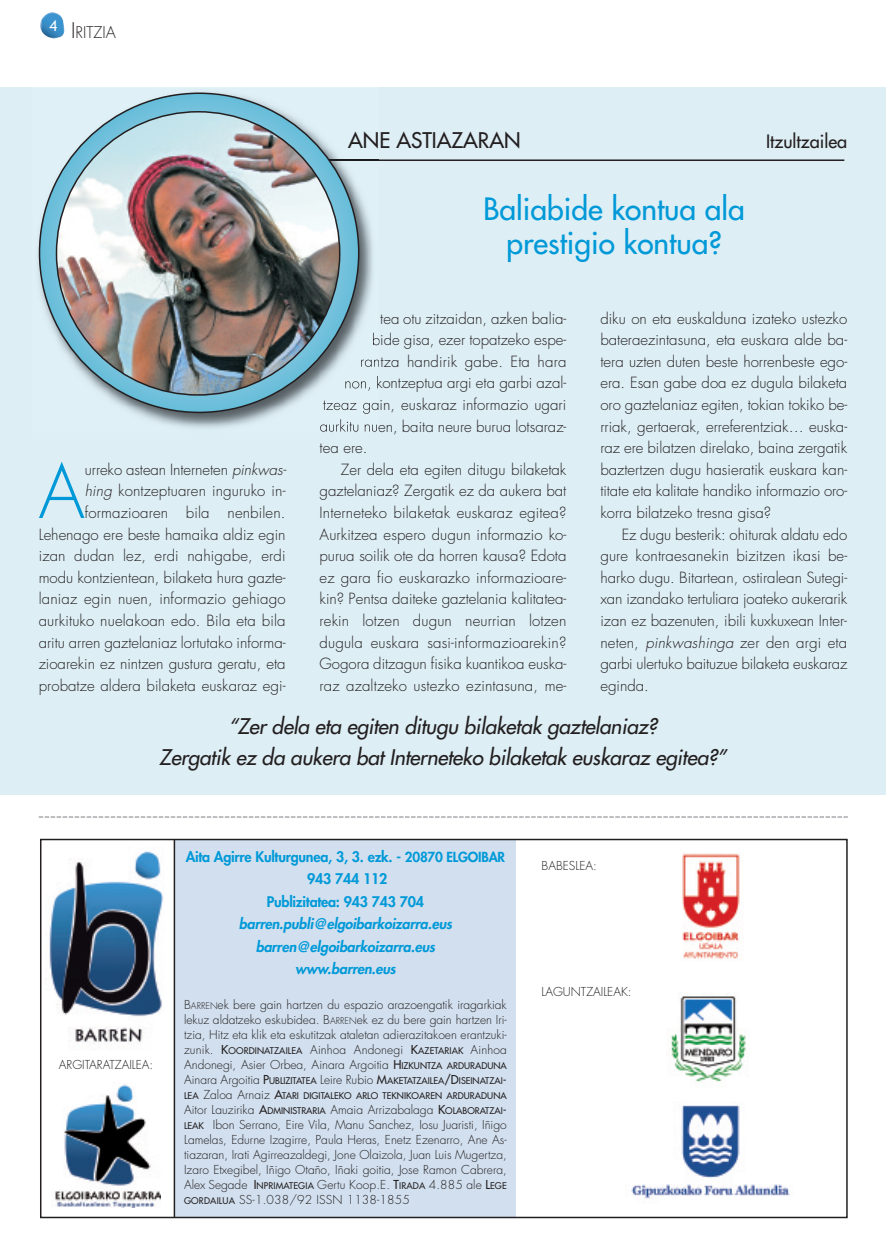
<style>
.page{position:relative;width:886px;height:1256px;background:#fff}
.page>*{position:absolute;margin:0;border:0;box-sizing:border-box;transform-origin:0 0}
.t1{font:300 72.3px "Futura";color:#0099d8}
.t2{font:30px/34.5px "Futura";color:#0099d8;text-align:center}
.t3{font:italic 21px/31.5px "Futura";letter-spacing:-.01em;color:#231f20;text-align:center}
.t4{font:21px "Futura";color:#231f20}
.t5{font:18px "Futura";color:#231f20}
.t6{font:300 15.75px "Futura";color:#231f20}
.t7{font:300 15px/21.6px "Futura";color:#231f20;text-align:justify}
.t8{font:15px "Trebuchet MS";color:#fff}
.t9{font:800 14.25px/22.5px "Futura";letter-spacing:-.015em;color:#0099d8;text-align:center}
.t10{font:italic 800 14.25px/22.5px "Futura";letter-spacing:-.01em;color:#0099d8;text-align:center}
.t11{font:300 12px/15px "Futura";color:#231f20;text-align:justify}
.t12{font:9px/15px "Futura";letter-spacing:.005em;color:#231f20}
.s1{font-size:21px}
.s2{font-style:italic}
.s3{font-size:13.5px}
.s4{font-size:9px}
.s5{font-weight:400}
.s6{font-weight:400;font-size:9px}
.s7{font-weight:300;font-size:12px}
.s8{font-size:12px}
</style>
<div class="page">
<img style="left:40px;top:12px;width:24px;height:26px">
<div style="left:175px;top:838px;width:340px;height:379px;background:#d1dfee"></div>
<img style="left:49px;top:851px;width:115px;height:196px">
<div style="left:40px;top:838px;width:807px;height:380px;border:2px solid #231f20"></div>
<img style="left:55px;top:1084px;width:105px;height:123px">
<hr style="left:174px;top:839px;width:1px;height:378px;background:#231f20">
<img style="left:682px;top:853px;width:58px;height:106px">
<img style="left:671px;top:992px;width:75px;height:90px">
<img style="left:631px;top:1105px;width:159px;height:94px">
<svg style="left:39px;top:816px;width:808px;height:1px"></svg>
<div style="left:0;top:87px;width:885px;height:707px;background:#ddeef5"></div>
<hr style="left:290px;top:159px;width:554px;height:2px;background:#231f20">
<img style="left:38px;top:195px;width:336px;height:233px">
<svg style="left:373px;top:333px;width:6px;height:13px"></svg>
<img style="left:361px;top:359px;width:18px;height:9px">
<img style="left:359px;top:376px;width:20px;height:16px">
<img style="left:323px;top:399px;width:56px;height:15px">
<img style="left:320px;top:419px;width:59px;height:13px">
<svg style="left:39px;top:92px;width:320px;height:321px"></svg>
<img style="left:56px;top:111px;width:284px;height:284px">
<p class="t8" style="left:50px;top:17px;width:9px">4</p>
<p class="t6" style="left:71px;top:25px;width:46px"><span class="s1">I</span>RITZIA</p>
<h1 class="t1" style="left:39px;top:458px;width:48px">A</h1>
<p class="t7" style="left:39px;top:460px;width:249px;text-align:right">urreko astean Interneten <span class="s2">pinkwas-<br>hing</span> kontzeptuaren inguruko in&shy;formazioaren bila nenbilen.<br>Lehenago ere beste hamaika aldiz egin izan dudan lez, erdi nahigabe, erdi modu kontzientean, bilaketa hura gazte&shy;laniaz egin nuen, informazio gehiago aurkituko nuelakoan edo. Bila eta bila aritu arren gaztelaniaz lortutako informa&shy;zioarekin ez nintzen gustura geratu, eta probatze aldera bilaketa euskaraz egi-</p>
<h3 class="t4" style="left:348px;top:130px;width:174px">ANE ASTIAZARAN</h3>
<p class="t5" style="left:766px;top:133px;width:83px">Itzultzailea</p>
<h2 class="t2" style="left:483px;top:193px;width:263px">Baliabide kontua ala prestigio kontua?</h2>
<p class="t7" style="left:380px;top:308px;width:187px">tea otu zitzaidan, azken balia-</p>
<p class="t7" style="left:372px;top:330px;width:196px">bide gisa, ezer topatzeko espe-</p>
<p class="t7" style="left:360px;top:352px;width:208px">rantza handirik gabe. Eta hara</p>
<p class="t7" style="left:344px;top:373px;width:223px">non, kontzeptua argi eta garbi azal-</p>
<p class="t7" style="left:323px;top:395px;width:245px">tzeaz gain, euskaraz informazio ugari</p>
<p class="t7" style="left:319px;top:416px;width:248px">aurkitu nuen, baita neure burua lotsaraz-</p>
<p class="t7" style="left:319px;top:438px;width:49px">tea ere.</p>
<p class="t7" style="left:341px;top:460px;width:227px">Zer dela eta egiten ditugu bilaketak</p>
<p class="t7" style="left:319px;top:481px;width:248px">gaztelaniaz? Zergatik ez da aukera bat</p>
<p class="t7" style="left:319px;top:503px;width:248px">Interneteko bilaketak euskaraz egitea?</p>
<p class="t7" style="left:319px;top:524px;width:248px">Aurkitzea espero dugun informazio ko-</p>
<p class="t7" style="left:319px;top:546px;width:248px">purua soilik ote da horren kausa? Edota</p>
<p class="t7" style="left:319px;top:568px;width:248px">ez gara fio euskarazko informazioare-</p>
<p class="t7" style="left:319px;top:589px;width:248px">kin? Pentsa daiteke gaztelania kalitatea-</p>
<p class="t7" style="left:319px;top:611px;width:248px">rekin lotzen dugun neurrian lotzen</p>
<p class="t7" style="left:319px;top:632px;width:248px">dugula euskara sasi-informazioarekin?</p>
<p class="t7" style="left:319px;top:654px;width:248px">Gogora ditzagun fisika kuantikoa euska-</p>
<p class="t7" style="left:319px;top:676px;width:248px">raz azaltzeko ustezko ezintasuna, me-</p>
<p class="t7" style="left:600px;top:308px;width:248px">diku on eta euskalduna izateko ustezko bateraezintasuna, eta euskara alde ba&shy;tera uzten duten beste horrenbeste ego&shy;era. Esan gabe doa ez dugula bilaketa oro gaztelaniaz egiten, tokian tokiko be&shy;rriak, gertaerak, erreferentziak… euska&shy;raz ere bilatzen direlako, baina zergatik baztertzen dugu hasieratik euskara kan&shy;titate eta kalitate handiko informazio oro&shy;korra bilatzeko tresna gisa?</p>
<p class="t7" style="left:600px;top:524px;width:248px;text-indent:21px">Ez dugu besterik: ohiturak aldatu edo gure kontraesanekin bizitzen ikasi be&shy;harko dugu. Bitartean, ostiralean Sutegi&shy;xan izandako tertuliara joateko aukerarik izan ez bazenuten, ibili kuxkuxean Inter&shy;neten, <span class="s2">pinkwashinga</span> zer den argi eta garbi ulertuko baituzue bilaketa euskaraz eginda.</p>
<h3 class="t3" style="left:159px;top:711px;width:568px">“Zer dela eta egiten ditugu bilaketak gaztelaniaz?<br>Zergatik ez da aukera bat Interneteko bilaketak euskaraz egitea?”</h3>
<p class="t11" style="left:59px;top:1057px;width:96px">ARGITARATZAILEA:</p>
<p class="t9" style="left:186px;top:846px;width:321px">Aita Agirre Kulturgunea, 3, 3. ezk. - <span class="s3">20870 ELGOIBAR<br></span>943 744 112<br>Publizitatea: 943 743 704</p>
<p class="t10" style="left:239px;top:914px;width:214px">barren.publi@elgoibarkoizarra.eus barren@elgoibarkoizarra.eus www.barren.eus</p>
<p class="t11" style="left:184px;top:998px;width:324px">B<span class="s4">ARREN</span>ek bere gain hartzen du espazio arazoengatik iragarkiak lekuz aldatzeko eskubidea. B<span class="s4">ARREN</span>ek ez du bere gain hartzen Iri&shy;tzia, Hitz eta klik eta eskutitzak ataletan adierazitakoen erantzuki&shy;zunik. <span class="s5">K</span><span class="s6">OORDINATZAILEA</span> Ainhoa Andonegi <span class="s5">K</span><span class="s6">AZETARIAK</span> Ainhoa Andonegi, Asier Orbea, Ainara Argoitia <span class="s5">H</span><span class="s6">IZKUNTZA ARDURADUNA</span></p>
<p class="t12" style="left:184px;top:1073px;width:324px"><span class="s7">Ainara Argoitia</span> <span class="s8">P</span>UBLIZITATEA <span class="s7">Leire Rubio</span> <span class="s8">M</span>AKETATZAILEA<span class="s8">/D</span>ISEINATZAI<span class="s8">-<br></span>LEA <span class="s7">Zaloa Arnaiz</span> <span class="s8">A</span>TARI DIGITALEKO ARLO TEKNIKOAREN ARDURADUNA</p>
<p class="t11" style="left:184px;top:1103px;width:324px">Aitor Lauzirika <span class="s5">A</span><span class="s6">DMINISTRARIA</span> Amaia Arrizabalaga <span class="s5">K</span><span class="s6">OLABORATZAI</span><span class="s5">-</span><span class="s6">LEAK</span> Ibon Serrano, Eire Vila, Manu Sanchez, Iosu Juaristi, Iñigo Lamelas, Edurne Izagirre, Paula Heras, Enetz Ezenarro, Ane As&shy;tiazaran, Irati Agirreazaldegi, Jone Olaizola, Juan Luis Mugertza, Izaro Etxegibel, Iñigo Otaño, Iñaki goitia, Jose Ramon Cabrera, Alex Segade <span class="s5">I</span><span class="s6">NPRIMATEGIA</span> Gertu Koop.E. <span class="s5">T</span><span class="s6">IRADA</span> 4.885 ale <span class="s5">L</span><span class="s6">EGE GORDAILUA</span> SS-1.038/92 ISSN 1138-1855</p>
<p class="t11" style="left:541px;top:858px;width:57px">BABESLEA:</p>
<p class="t11" style="left:541px;top:984px;width:92px">LAGUNTZAILEAK:</p>
</div>
